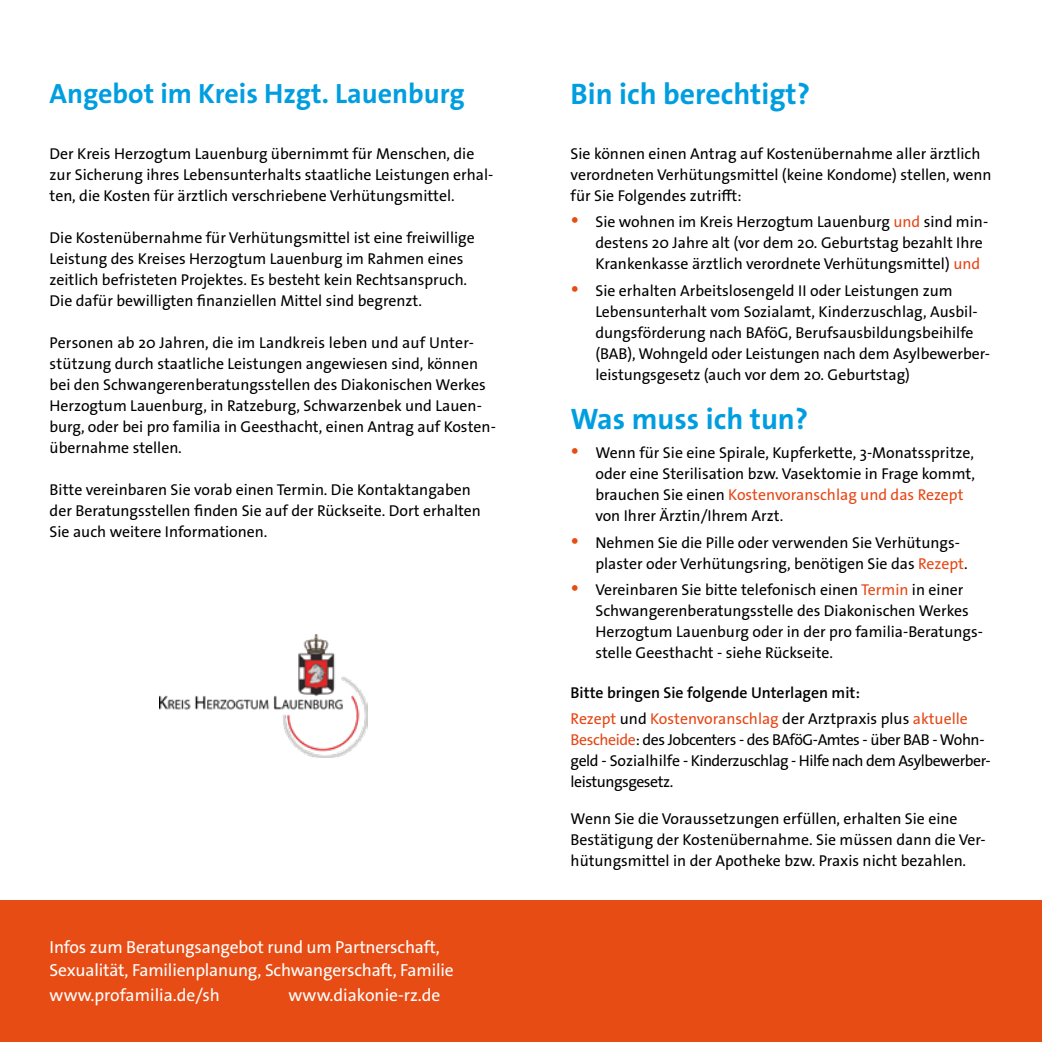
<style>
.page{position:relative;width:1042px;height:1042px;background:#fff}
.page>*{position:absolute;margin:0;border:0;box-sizing:border-box;transform-origin:0 0}
.t1{font:700 29.75px "The Sans Os F";color:#009ee0}
.t2{font:700 28px "The Sans Os F";color:#009ee0}
.t3{font:17.5px/23.8px "The Sans Os F";letter-spacing:-.01em;color:#fff}
.t4{font:15.75px/21px "The Sans Os F";color:#000}
.t5{font:15.75px/21px "The Sans Os F";letter-spacing:-.03em;color:#000}
.t6{font:600 15.75px/26.2px "The Sans Os F";color:#000}
.s1{color:#e74c14}
.s2{color:#e64715}
.s3{font-weight:400;color:#e64715}
.s4{font-weight:400}
</style>
<div class="page">
<div style="left:0;top:900px;width:1042px;height:142px;background:#e74c14"></div>
<img style="left:160px;top:634px;width:207px;height:123px">
<h2 class="t2" style="left:50px;top:75px;width:417px">Angebot im Kreis Hzgt. Lauenburg</h2>
<h1 class="t1" style="left:570px;top:75px;width:241px">Bin ich berechtigt?</h1>
<p class="t4" style="left:570px;top:143px;width:422px">Sie können einen Antrag auf Kostenübernahme aller ärztlich verordneten Verhütungsmittel (keine Kondome) stellen, wenn für Sie Folgendes zutrifft:</p>
<p class="t4" style="left:595px;top:212px;width:394px;text-indent:-25px"><span class="s1">•</span> Sie wohnen im Kreis Herzogtum Lauenburg <span class="s2">und</span> sind min&shy;destens 20 Jahre alt (vor dem 20. Geburtstag bezahlt Ihre<br>Krankenkasse ärztlich verordnete Verhütungsmittel) <span class="s2">und</span></p>
<p class="t4" style="left:595px;top:280px;width:396px;text-indent:-25px"><span class="s1">•</span> Sie erhalten Arbeitslosengeld II oder Leistungen zum Lebensunterhalt vom Sozialamt, Kinderzuschlag, Ausbil&shy;dungsförderung nach BAföG, Berufsausbildungsbeihilfe (BAB), Wohngeld oder Leistungen nach dem Asylbewerber&shy;leistungsgesetz (auch vor dem 20. Geburtstag)</p>
<h1 class="t1" style="left:570px;top:399px;width:239px">Was muss ich tun?</h1>
<p class="t4" style="left:595px;top:443px;width:381px;text-indent:-25px"><span class="s1">•</span> Wenn für Sie eine Spirale, Kupferkette, 3-Monatsspritze, oder eine Sterilisation bzw. Vasektomie in Frage kommt, brauchen Sie einen <span class="s2">Kostenvoranschlag und das Rezept </span>von Ihrer Ärztin/Ihrem Arzt.</p>
<p class="t4" style="left:595px;top:532px;width:374px;text-indent:-25px"><span class="s1">•</span> Nehmen Sie die Pille oder verwenden Sie Verhütungs&shy;plaster oder Verhütungsring, benötigen Sie das <span class="s2">Rezept</span>.</p>
<p class="t4" style="left:595px;top:579px;width:389px;text-indent:-25px"><span class="s1">•</span> Vereinbaren Sie bitte telefonisch einen <span class="s2">Termin</span> in einer Schwangerenberatungsstelle des Diakonischen Werkes Herzogtum Lauenburg oder in der pro familia-Beratungs&shy;stelle Geesthacht - siehe Rückseite.</p>
<p class="t6" style="left:570px;top:680px;width:399px">Bitte bringen Sie folgende Unterlagen mit:<br><span class="s3">Rezept</span> <span class="s4">und</span> <span class="s3">Kostenvoranschlag</span> <span class="s4">der Arztpraxis plus</span> <span class="s3">aktuelle</span></p>
<p class="t5" style="left:570px;top:730px;width:421px"><span class="s2">Bescheide</span>: des Jobcenters - des BAföG-Amtes - über BAB - Wohn&shy;geld - Sozialhilfe - Kinderzuschlag - Hilfe nach dem Asylbewerber&shy;leistungsgesetz.</p>
<p class="t4" style="left:570px;top:808px;width:417px">Wenn Sie die Voraussetzungen erfüllen, erhalten Sie eine<br>Bestätigung der Kostenübernahme. Sie müssen dann die Ver&shy;hütungsmittel in der Apotheke bzw. Praxis nicht bezahlen.</p>
<p class="t4" style="left:50px;top:144px;width:445px">Der Kreis Herzogtum Lauenburg übernimmt für Menschen, die zur Sicherung ihres Lebensunterhalts staatliche Leistungen erhal&shy;ten, die Kosten für ärztlich verschriebene Verhütungsmittel.</p>
<p class="t4" style="left:50px;top:228px;width:427px">Die Kostenübernahme für Verhütungsmittel ist eine freiwillige Leistung des Kreises Herzogtum Lauenburg im Rahmen eines zeitlich befristeten Projektes. Es besteht kein Rechtsanspruch.<br>Die dafür bewilligten finanziellen Mittel sind begrenzt.</p>
<p class="t4" style="left:50px;top:333px;width:448px">Personen ab 20 Jahren, die im Landkreis leben und auf Unter&shy;stützung durch staatliche Leistungen angewiesen sind, können bei den Schwangerenberatungsstellen des Diakonischen Werkes Herzogtum Lauenburg, in Ratzeburg, Schwarzenbek und Lauen&shy;burg, oder bei pro familia in Geesthacht, einen Antrag auf Kosten&shy;übernahme stellen.</p>
<p class="t4" style="left:50px;top:480px;width:433px">Bitte vereinbaren Sie vorab einen Termin. Die Kontaktangaben der Beratungsstellen finden Sie auf der Rückseite. Dort erhalten<br>Sie auch weitere Informationen.</p>
<p class="t3" style="left:50px;top:935px;width:405px">Infos zum Beratungsangebot rund um Partnerschaft,<br>Sexualität, Familienplanung, Schwangerschaft, Familie www.profamilia.de/sh</p>
<p class="t3" style="left:289px;top:983px;width:153px">www.diakonie-rz.de</p>
</div>
